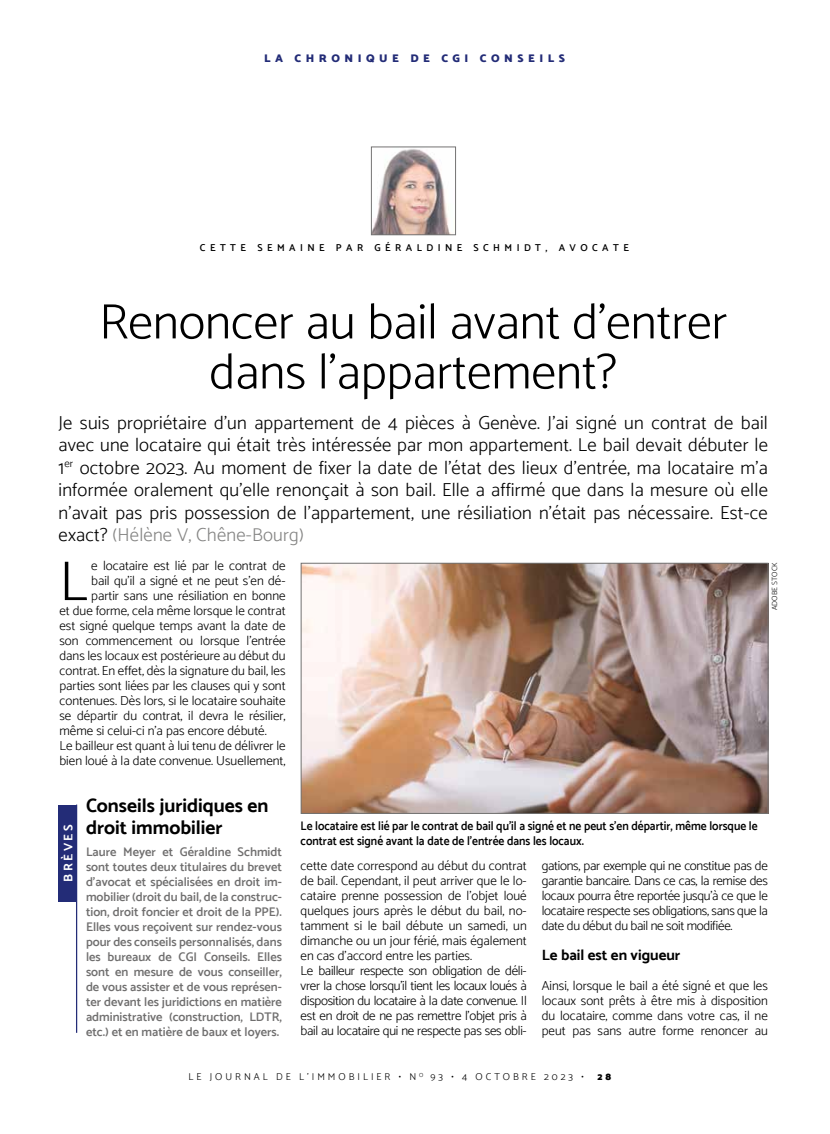
<style>
.page{position:relative;width:830px;height:1134px;background:#fff}
.page>*{position:absolute;margin:0;border:0;box-sizing:border-box;transform-origin:0 0}
.t1{font:300 56.38px "Catamaran";color:#000}
.t2{font:300 50px/50px "Catamaran";color:#000;text-align:center}
.t3{font:700 19.38px/21.2px "Catamaran";color:#000}
.t4{font:300 18.75px/22.5px "Catamaran";letter-spacing:.01em;color:#000;text-align:justify}
.t5{font:700 15px "Catamaran";color:#000}
.t6{font:300 13.12px/15px "Catamaran";color:#000;text-align:justify}
.t7{font:600 12.5px/15px "Catamaran";color:#706f6f;text-align:justify}
.t8{font:600 12.5px/15px "Catamaran";color:#000;scale:.92 1}
.t9{font:700 12.5px "Catamaran";letter-spacing:.2em;color:#fff}
.t10{font:900 11.25px "Catamaran";letter-spacing:.4em;color:#232c77}
.t11{font:300 10px "Catamaran";letter-spacing:.3em;color:#000}
.t12{font:600 10px "Catamaran";letter-spacing:.445em;color:#000}
.t13{font:900 10px "Catamaran";color:#000}
.t14{font:300 7.5px "Catamaran";letter-spacing:.01em;color:#000}
.s1{color:#858584}
</style>
<div class="page">
<img style="left:373px;top:149px;width:77px;height:84px">
<div style="left:371px;top:147px;width:84px;height:88px;border:1px solid #747373"></div>
<div style="left:58px;top:805px;width:19px;height:96px;background:#232c77"></div>
<hr style="left:76px;top:805px;width:1px;height:228px;background:#232c77">
<img style="left:302px;top:565px;width:464px;height:247px">
<div style="left:300px;top:563px;width:468px;height:251px;border:1px solid #727271"></div>
<p class="t10" style="left:264px;top:51px;width:302px">LA CHRONIQUE DE CGI CONSEILS</p>
<p class="t12" style="left:200px;top:242px;width:430px">CETTE SEMAINE PAR GÉRALDINE SCHMIDT, AVOCATE</p>
<h2 class="t2" style="left:99px;top:296px;width:629px">Renoncer au bail avant d’entrer dans l’appartement?</h2>
<p class="t4" style="left:58px;top:411px;width:710px">Je suis propriétaire d’un appartement de 4 pièces à Genève. J’ai signé un contrat de bail avec une locataire qui était très intéressée par mon appartement. Le bail devait débuter le 1<sup>er</sup> octobre 2023. Au moment de fixer la date de l’état des lieux d’entrée, ma locataire m’a informée oralement qu’elle renonçait à son bail. Elle a affirmé que dans la mesure où elle n’avait pas pris possession de l’appartement, une résiliation n’était pas nécessaire. Est-ce exact? <span class="s1">(Hélène V, Chêne-Bourg)</span></p>
<h1 class="t1" style="left:59px;top:548px;width:30px">L</h1>
<p class="t6" style="left:91px;top:558px;width:196px">e locataire est lié par le contrat de</p>
<p class="t6" style="left:91px;top:573px;width:196px">bail qu’il a signé et ne peut s’en dé-</p>
<p class="t6" style="left:91px;top:588px;width:196px">partir sans une résiliation en bonne</p>
<p class="t6" style="left:59px;top:603px;width:227px">et due forme, cela même lorsque le contrat</p>
<p class="t6" style="left:59px;top:618px;width:227px">est signé quelque temps avant la date de</p>
<p class="t6" style="left:59px;top:633px;width:227px">son commencement ou lorsque l’entrée</p>
<p class="t6" style="left:59px;top:648px;width:227px">dans les locaux est postérieure au début du</p>
<p class="t6" style="left:59px;top:663px;width:227px">contrat. En effet, dès la signature du bail, les</p>
<p class="t6" style="left:59px;top:678px;width:227px">parties sont liées par les clauses qui y sont</p>
<p class="t6" style="left:59px;top:693px;width:227px">contenues. Dès lors, si le locataire souhaite</p>
<p class="t6" style="left:59px;top:708px;width:227px">se départir du contrat, il devra le résilier,</p>
<p class="t6" style="left:59px;top:723px;width:209px">même si celui-ci n’a pas encore débuté.</p>
<p class="t6" style="left:59px;top:738px;width:227px">Le bailleur est quant à lui tenu de délivrer le</p>
<p class="t6" style="left:59px;top:753px;width:227px">bien loué à la date convenue. Usuellement,</p>
<p class="t14" style="left:769px;top:610px;width:49px;rotate:-90deg">ADOBE STOCK</p>
<h3 class="t3" style="left:86px;top:795px;width:184px">Conseils juridiques en droit immobilier</h3>
<p class="t7" style="left:86px;top:844px;width:197px">Laure Meyer et Géraldine Schmidt sont toutes deux titulaires du brevet d’avocat et spécialisées en droit im&shy;mobilier (droit du bail, de la construc&shy;tion, droit foncier et droit de la PPE).<br>Elles vous reçoivent sur rendez-vous pour des conseils personnalisés, dans les bureaux de CGI Conseils. Elles sont en mesure de vous conseiller, de vous assister et de vous représen&shy;ter devant les juridictions en matière administrative (construction, LDTR, etc.) et en matière de baux et loyers.</p>
<p class="t9" style="left:61px;top:882px;width:59px;rotate:-90deg">BRÈVES</p>
<p class="t8" style="left:300px;top:818px;width:498px">Le locataire est lié par le contrat de bail qu’il a signé et ne peut s’en départir, même lorsque le contrat est signé avant la date de l’entrée dans les locaux.</p>
<p class="t6" style="left:300px;top:858px;width:227px;text-align:left">cette date correspond au début du contrat de bail. Cependant, il peut arriver que le lo&shy;cataire prenne possession de l’objet loué quelques jours après le début du bail, no&shy;tamment si le bail débute un samedi, un dimanche ou un jour férié, mais également en cas d’accord entre les parties.<br>Le bailleur respecte son obligation de déli&shy;vrer la chose lorsqu’il tient les locaux loués à disposition du locataire à la date convenue. Il est en droit de ne pas remettre l’objet pris à bail au locataire qui ne respecte pas ses obli-</p>
<p class="t6" style="left:541px;top:858px;width:227px">gations, par exemple qui ne constitue pas de garantie bancaire. Dans ce cas, la remise des locaux pourra être reportée jusqu’à ce que le locataire respecte ses obligations, sans que la date du début du bail ne soit modifiée.</p>
<p class="t5" style="left:541px;top:946px;width:140px">Le bail est en vigueur</p>
<p class="t6" style="left:541px;top:978px;width:227px">Ainsi, lorsque le bail a été signé et que les locaux sont prêts à être mis à disposition du locataire, comme dans votre cas, il ne peut pas sans autre forme renoncer au</p>
<p class="t11" style="left:188px;top:1070px;width:396px">LE JOURNAL DE L’IMMOBILIER • N <sup>O</sup> 93 • 4 OCTOBRE 2023 •</p>
<p class="t13" style="left:597px;top:1070px;width:15px">2 8</p>
</div>
